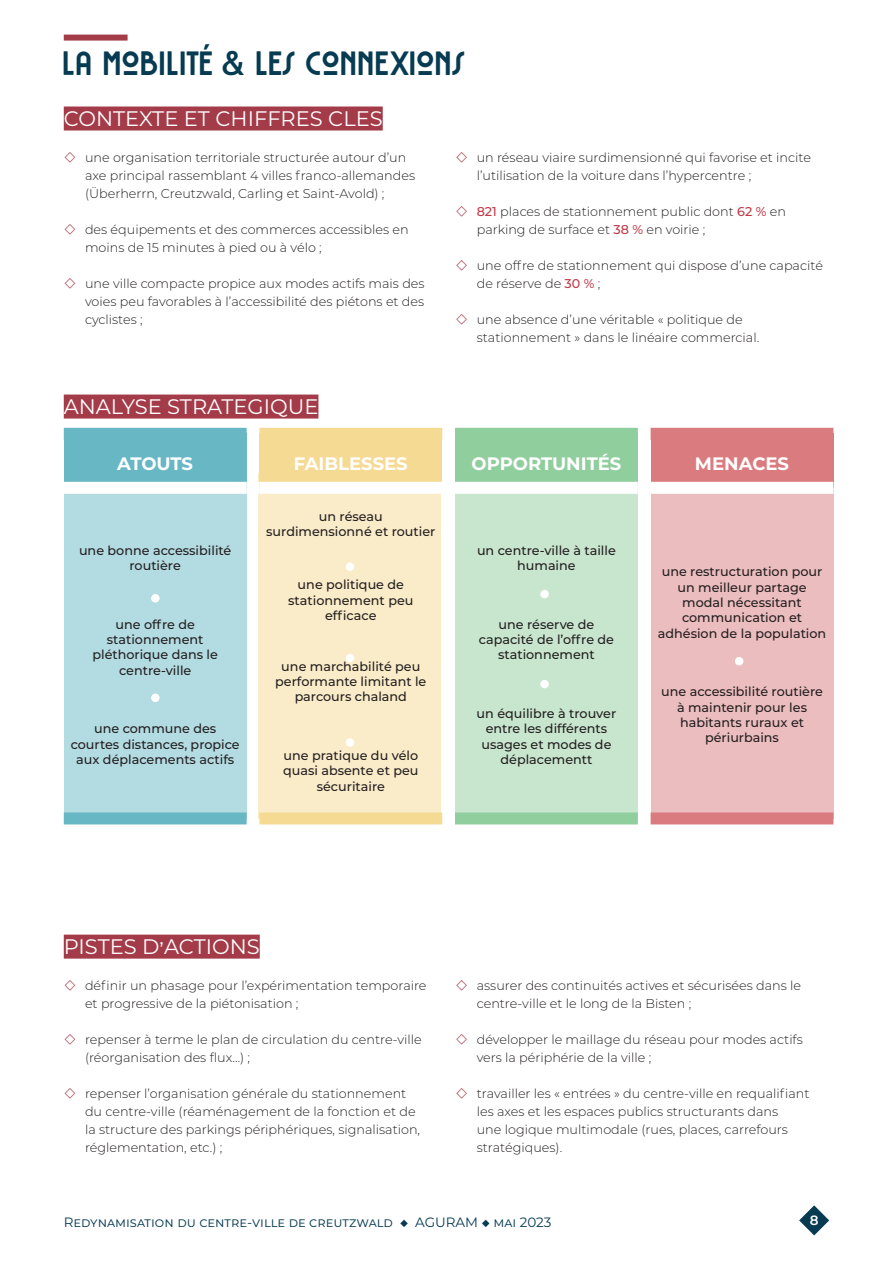
<style>
.page{position:relative;width:893px;height:1263px;background:#fff}
.page>*{position:absolute;margin:0;border:0;box-sizing:border-box;transform-origin:0 0}
.t1{font:33px "Rousseau Deco";color:#063b51}
.t2{font:21px "Montserrat";color:#fff}
.t3{font:700 18px "Montserrat";color:#fff}
.t4{font:13.5px "Montserrat";color:#063b51}
.t5{font:600 13.5px "Montserrat";color:#fff}
.t6{font:300 12.75px/18px "Montserrat";color:#231f20}
.t7{font:500 12.75px/15.3px "Montserrat";color:#231f20;text-align:center}
.s1{font-weight:500;color:#c13a48}
</style>
<div class="page">
<svg style="left:799px;top:1205px;width:30px;height:30px"></svg>
<div style="left:64px;top:473px;width:183px;height:346px;background:#b3dbe2"></div>
<div style="left:259px;top:473px;width:182px;height:346px;background:#faecc9"></div>
<div style="left:455px;top:473px;width:183px;height:346px;background:#c8e6ce"></div>
<div style="left:651px;top:473px;width:182px;height:346px;background:#ecbdbf"></div>
<div style="left:64px;top:35px;width:64px;height:6px;background:#a43b48"></div>
<div style="left:64px;top:107px;width:319px;height:24px;background:#a43b48"></div>
<div style="left:64px;top:395px;width:254px;height:24px;background:#a43b48"></div>
<div style="left:64px;top:434px;width:183px;height:54px;background:#68b7c5"></div>
<div style="left:259px;top:434px;width:183px;height:54px;background:#f5da93"></div>
<div style="left:455px;top:434px;width:183px;height:54px;background:#91ce9e"></div>
<div style="left:651px;top:434px;width:182px;height:54px;background:#da7c7f"></div>
<div style="left:64px;top:482px;width:183px;height:12px;background:#fff"></div>
<div style="left:259px;top:482px;width:183px;height:12px;background:#fff"></div>
<div style="left:455px;top:482px;width:183px;height:12px;background:#fff"></div>
<div style="left:651px;top:482px;width:182px;height:12px;background:#fff"></div>
<div style="left:64px;top:428px;width:183px;height:12px;background:#68b7c5"></div>
<div style="left:64px;top:812px;width:183px;height:12px;background:#68b7c5"></div>
<div style="left:259px;top:428px;width:183px;height:12px;background:#f5da93"></div>
<div style="left:259px;top:812px;width:183px;height:12px;background:#f5da93"></div>
<div style="left:455px;top:428px;width:183px;height:12px;background:#91ce9e"></div>
<div style="left:455px;top:812px;width:183px;height:12px;background:#91ce9e"></div>
<div style="left:651px;top:428px;width:182px;height:12px;background:#da7c7f"></div>
<div style="left:651px;top:812px;width:182px;height:12px;background:#da7c7f"></div>
<div style="left:64px;top:935px;width:196px;height:24px;background:#a43b48"></div>
<div style="left:151px;top:594px;width:9px;height:9px;background:#fff;border-radius:50%"></div>
<div style="left:346px;top:562px;width:8px;height:9px;background:#fff;border-radius:50%"></div>
<div style="left:735px;top:657px;width:8px;height:8px;background:#fff;border-radius:50%"></div>
<div style="left:540px;top:590px;width:9px;height:8px;background:#fff;border-radius:50%"></div>
<div style="left:346px;top:654px;width:8px;height:8px;background:#fff;border-radius:50%"></div>
<div style="left:540px;top:680px;width:9px;height:8px;background:#fff;border-radius:50%"></div>
<div style="left:151px;top:693px;width:9px;height:9px;background:#fff;border-radius:50%"></div>
<div style="left:346px;top:738px;width:8px;height:9px;background:#fff;border-radius:50%"></div>
<h1 class="t1" style="left:64px;top:42px;width:405px">LA MOBILITÉ &amp; LES CONNEXIONS</h1>
<h2 class="t2" style="left:64px;top:104px;width:320px">CONTEXTE ET CHIFFRES CLES</h2>
<p class="t6" style="left:85px;top:148px;width:332px">une organisation territoriale structurée autour d’un axe principal rassemblant 4 villes franco-allemandes (Überherrn, Creutzwald, Carling et Saint-Avold) ;</p>
<p class="t6" style="left:85px;top:220px;width:325px">des équipements et des commerces accessibles en moins de 15 minutes à pied ou à vélo ;</p>
<p class="t6" style="left:85px;top:274px;width:341px;text-align:justify">une ville compacte propice aux modes actifs mais des voies peu favorables à l’accessibilité des piétons et des cyclistes ;</p>
<p class="t6" style="left:477px;top:148px;width:336px">un réseau viaire surdimensionné qui favorise et incite l’utilisation de la voiture dans l’hypercentre ;</p>
<p class="t6" style="left:477px;top:202px;width:311px"><span class="s1">821</span> places de stationnement public dont <span class="s1">62 %</span> en parking de surface et <span class="s1">38 %</span> en voirie ;</p>
<p class="t6" style="left:477px;top:256px;width:348px">une offre de stationnement qui dispose d’une capacité de réserve de <span class="s1">30 %</span> ;</p>
<p class="t6" style="left:477px;top:310px;width:284px">une absence d’une véritable « politique de stationnement » dans le linéaire commercial.</p>
<h2 class="t2" style="left:64px;top:392px;width:256px">ANALYSE STRATEGIQUE</h2>
<h3 class="t3" style="left:117px;top:450px;width:77px">ATOUTS</h3>
<h3 class="t3" style="left:294px;top:450px;width:115px">FAIBLESSES</h3>
<h3 class="t3" style="left:471px;top:450px;width:151px">OPPORTUNITÉS</h3>
<h3 class="t3" style="left:695px;top:450px;width:96px">MENACES</h3>
<p class="t7" style="left:79px;top:542px;width:154px">une bonne accessibilité routière</p>
<p class="t7" style="left:92px;top:616px;width:127px">une offre de stationnement pléthorique dans le centre-ville</p>
<p class="t7" style="left:71px;top:720px;width:171px">une commune des courtes distances, propice aux déplacements actifs</p>
<p class="t7" style="left:266px;top:508px;width:171px">un réseau surdimensionné et routier</p>
<p class="t7" style="left:288px;top:577px;width:127px">une politique de stationnement peu efficace</p>
<p class="t7" style="left:275px;top:658px;width:153px">une marchabilité peu performante limitant le parcours chaland</p>
<p class="t7" style="left:283px;top:747px;width:137px">une pratique du vélo quasi absente et peu sécuritaire</p>
<p class="t7" style="left:477px;top:542px;width:140px">un centre-ville à taille humaine</p>
<p class="t7" style="left:479px;top:616px;width:137px">une réserve de capacité de l’offre de stationnement</p>
<p class="t7" style="left:477px;top:705px;width:141px">un équilibre à trouver entre les différents usages et modes de déplacementt</p>
<p class="t7" style="left:658px;top:564px;width:170px">une restructuration pour un meilleur partage modal nécessitant communication et adhésion de la population</p>
<p class="t7" style="left:661px;top:683px;width:163px">une accessibilité routière à maintenir pour les habitants ruraux et périurbains</p>
<h2 class="t2" style="left:64px;top:932px;width:197px">PISTES D’ACTIONS</h2>
<p class="t6" style="left:85px;top:976px;width:343px">définir un phasage pour l’expérimentation temporaire et progressive de la piétonisation ;</p>
<p class="t6" style="left:85px;top:1030px;width:338px">repenser à terme le plan de circulation du centre-ville (réorganisation des flux…) ;</p>
<p class="t6" style="left:85px;top:1084px;width:337px">repenser l’organisation générale du stationnement du centre-ville (réaménagement de la fonction et de la structure des parkings périphériques, signalisation, réglementation, etc.) ;</p>
<p class="t6" style="left:477px;top:976px;width:326px">assurer des continuités actives et sécurisées dans le centre-ville et le long de la Bisten ;</p>
<p class="t6" style="left:477px;top:1030px;width:328px">développer le maillage du réseau pour modes actifs vers la périphérie de la ville ;</p>
<p class="t6" style="left:477px;top:1084px;width:334px">travailler les « entrées » du centre-ville en requalifiant les axes et les espaces publics structurants dans<br>une logique multimodale (rues, places, carrefours stratégiques).</p>
<p class="t4" style="left:64px;top:1213px;width:489px">Redynamisation du centre-ville de creutzwald ◆ AGURAM ◆ mai 2023</p>
<p class="t5" style="left:810px;top:1211px;width:10px">8</p>
</div>
